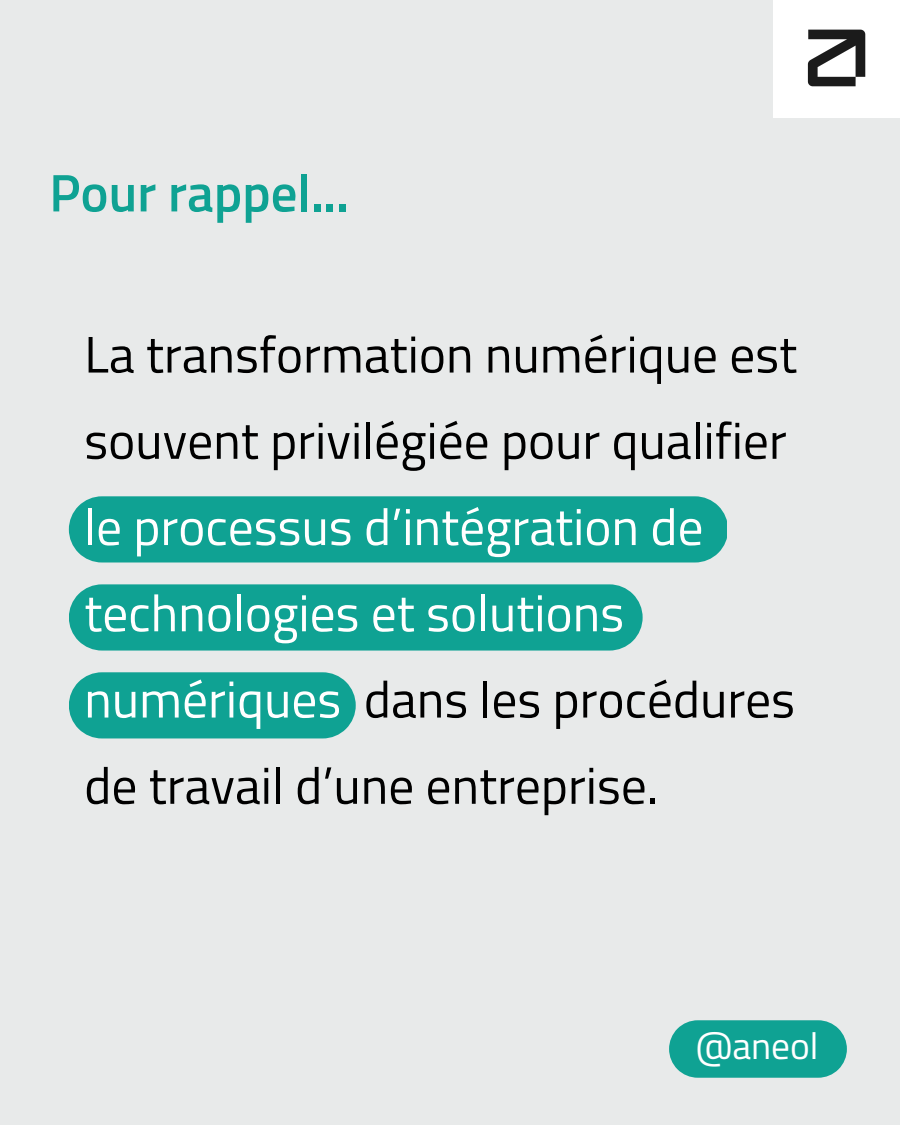
<style>
.page{position:relative;width:900px;height:1125px;background:#e8eaea}
.page>*{position:absolute;margin:0;border:0;box-sizing:border-box;transform-origin:0 0}
.t1{font:600 52.9px "Titillium Web";color:#0fa293}
.t2{font:51.4px/86.2px "Titillium Web";color:#000}
.t3{font:37.4px "Titillium Web";color:#fff}
.s1{color:#fff}
</style>
<div class="page">
<div style="left:774px;top:0;width:126px;height:118px;background:#fff"></div>
<img style="left:807px;top:29px;width:59px;height:58px">
<svg style="left:669px;top:1020px;width:177px;height:58px;background:#1fa799"></svg>
<div style="left:69px;top:496px;width:658px;height:66px;background:#0fa293"></div>
<div style="left:69px;top:584px;width:574px;height:67px;background:#0fa293"></div>
<div style="left:69px;top:672px;width:287px;height:66px;background:#0fa293"></div>
<p class="t1" style="left:49px;top:152px;width:301px">Pour rappel...</p>
<p class="t2" style="left:84px;top:310px;width:714px">La transformation numérique est souvent privilégiée pour qualifier <span class="s1">le processus d’intégration de technologies et solutions numériques</span> dans les procédures de travail d’une entreprise.</p>
<p class="t3" style="left:696px;top:1016px;width:124px">@aneol</p>
</div>
